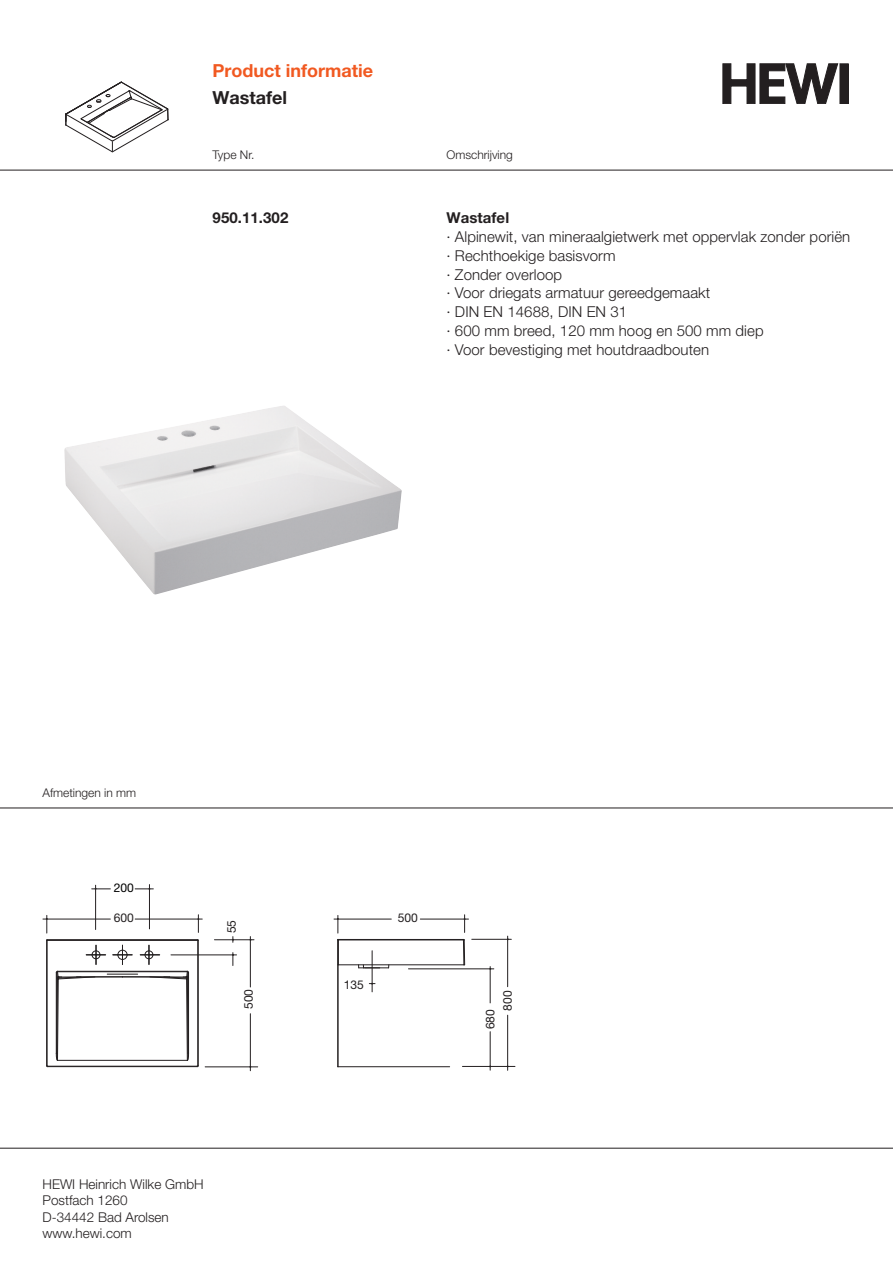
<style>
.page{position:relative;width:893px;height:1263px;background:#fff}
.page>*{position:absolute;margin:0;border:0;box-sizing:border-box;transform-origin:0 0}
.t1{font:700 18px/27px "Helvetica Neue LT Pro";color:#f15921}
.t2{font:300 15px/18.8px "Helvetica Neue LT Pro";letter-spacing:.005em;color:#231f20}
.t3{font:700 15px "Helvetica Neue LT Pro";letter-spacing:.005em;color:#231f20}
.t4{font:300 13.5px/16.2px "Helvetica Neue LT Pro";color:#231f20}
.t5{font:12.15px "Helvetica Neue LT Pro";color:#231f20}
.t6{font:300 12px "Helvetica Neue LT Pro";color:#231f20}
.t7{font:12px "Helvetica Neue LT Pro";color:#231f20}
.t8{font:12px "Helvetica Neue LT Pro";color:#000}
.s1{color:#231f20}
.s2{font-weight:700}
</style>
<div class="page">
<img style="left:64px;top:406px;width:338px;height:188px">
<hr style="left:47px;top:939px;width:151px;height:1px;background:#231f20">
<hr style="left:46px;top:940px;width:1px;height:126px;background:#231f20">
<hr style="left:198px;top:940px;width:1px;height:126px;background:#231f20">
<hr style="left:48px;top:1066px;width:149px;height:1px;background:#231f20">
<hr style="left:47px;top:940px;width:1px;height:125px;background:#231f20">
<hr style="left:48px;top:940px;width:149px;height:1px;background:#231f20">
<hr style="left:197px;top:940px;width:1px;height:125px;background:#231f20">
<svg style="left:56px;top:970px;width:133px;height:91px"></svg>
<hr style="left:135px;top:919px;width:67px;height:1px;background:#231f20">
<hr style="left:43px;top:919px;width:67px;height:1px;background:#231f20">
<svg style="left:46px;top:915px;width:2px;height:18px"></svg>
<svg style="left:197px;top:915px;width:2px;height:17px"></svg>
<hr style="left:95px;top:885px;width:1px;height:44px;background:#231f20">
<hr style="left:149px;top:884px;width:1px;height:45px;background:#231f20">
<svg style="left:92px;top:888px;width:18px;height:2px"></svg>
<svg style="left:135px;top:888px;width:18px;height:2px"></svg>
<hr style="left:250px;top:1014px;width:1px;height:57px;background:#231f20">
<hr style="left:250px;top:936px;width:1px;height:51px;background:#231f20">
<hr style="left:214px;top:939px;width:40px;height:1px;background:#231f20">
<hr style="left:205px;top:1066px;width:53px;height:1px;background:#231f20">
<hr style="left:171px;top:954px;width:66px;height:1px;background:#231f20">
<svg style="left:232px;top:952px;width:2px;height:13px"></svg>
<svg style="left:113px;top:945px;width:19px;height:19px"></svg>
<svg style="left:140px;top:945px;width:20px;height:19px"></svg>
<svg style="left:86px;top:945px;width:20px;height:19px"></svg>
<hr style="left:337px;top:939px;width:1px;height:128px;background:#231f20">
<hr style="left:338px;top:964px;width:126px;height:1px;background:#231f20">
<hr style="left:338px;top:939px;width:125px;height:1px;background:#231f20">
<svg style="left:463px;top:939px;width:2px;height:27px"></svg>
<hr style="left:338px;top:1066px;width:112px;height:1px;background:#231f20">
<hr style="left:420px;top:919px;width:48px;height:1px;background:#231f20">
<hr style="left:334px;top:919px;width:57px;height:1px;background:#231f20">
<svg style="left:337px;top:915px;width:2px;height:51px"></svg>
<svg style="left:464px;top:915px;width:1px;height:17px"></svg>
<svg style="left:358px;top:951px;width:31px;height:41px"></svg>
<hr style="left:507px;top:1015px;width:1px;height:55px;background:#231f20">
<hr style="left:507px;top:936px;width:1px;height:51px;background:#231f20">
<hr style="left:472px;top:939px;width:39px;height:1px;background:#231f20">
<hr style="left:462px;top:1066px;width:53px;height:1px;background:#231f20">
<hr style="left:490px;top:1032px;width:1px;height:38px;background:#231f20">
<hr style="left:490px;top:966px;width:1px;height:37px;background:#231f20">
<hr style="left:408px;top:968px;width:86px;height:1px;background:#231f20">
<hr style="left:0;top:807px;width:893px;height:1px;background:#231f20">
<hr style="left:0;top:1148px;width:893px;height:1px;background:#231f20">
<div style="left:840px;top:64px;width:8px;height:40px;background:#231f20"></div>
<svg style="left:723px;top:64px;width:115px;height:40px"></svg>
<svg style="left:65px;top:82px;width:103px;height:70px"></svg>
<hr style="left:0;top:170px;width:893px;height:1px;background:#231f20">
<p class="t1" style="left:213px;top:58px;width:162px">Product informatie<br><span class="s1">Wastafel</span></p>
<p class="t6" style="left:213px;top:151px;width:43px">Type Nr.</p>
<p class="t6" style="left:446px;top:151px;width:68px">Omschrijving</p>
<p class="t3" style="left:213px;top:213px;width:77px">950.11.302</p>
<p class="t2" style="left:446px;top:210px;width:405px"><span class="s2">Wastafel<br></span>· Alpinewit, van mineraalgietwerk met oppervlak zonder poriën · Rechthoekige basisvorm<br>· Zonder overloop<br>· Voor driegats armatuur gereedgemaakt<br>· DIN EN 14688, DIN EN 31<br>· 600 mm breed, 120 mm hoog en 500 mm diep<br>· Voor bevestiging met houtdraadbouten</p>
<p class="t6" style="left:43px;top:788px;width:95px">Afmetingen in mm</p>
<p class="t8" style="left:114px;top:884px;width:22px">200</p>
<p class="t7" style="left:114px;top:913px;width:22px">600</p>
<p class="t5" style="left:227px;top:933px;width:15px;rotate:-90deg">55</p>
<p class="t5" style="left:244px;top:1009px;width:22px;rotate:-90deg">500</p>
<p class="t4" style="left:43px;top:1177px;width:163px">HEWI Heinrich Wilke GmbH<br>Postfach 1260<br>D-34442 Bad Arolsen www.hewi.com</p>
<p class="t7" style="left:344px;top:980px;width:22px">135</p>
<p class="t7" style="left:398px;top:913px;width:22px">500</p>
<p class="t5" style="left:486px;top:1029px;width:22px;rotate:-90deg">680</p>
<p class="t5" style="left:503px;top:1011px;width:22px;rotate:-90deg">800</p>
</div>
